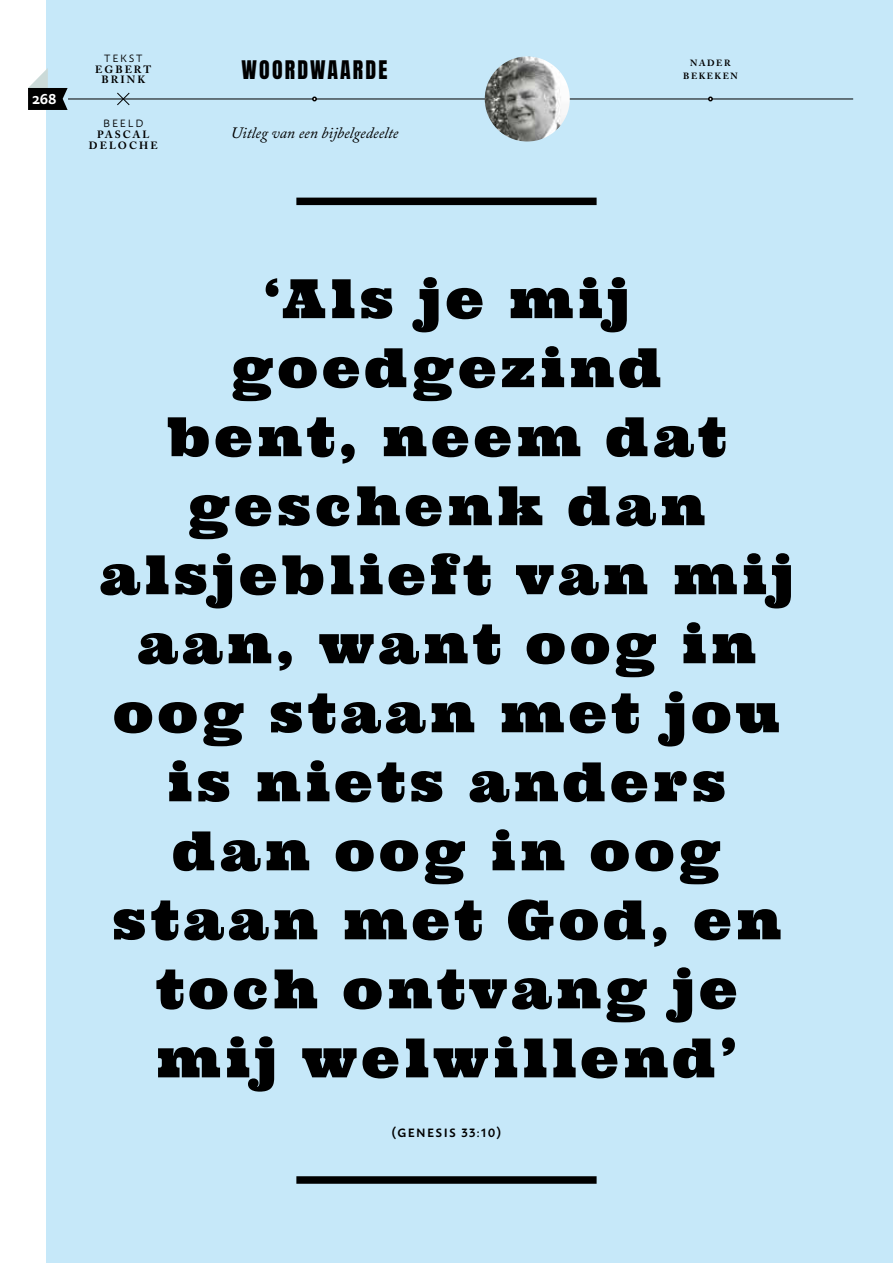
<style>
.page{position:relative;width:893px;height:1263px;background:#fff}
.page>*{position:absolute;margin:0;border:0;box-sizing:border-box;transform-origin:0 0}
.t1{font:54px/69px "Ultra";letter-spacing:.08em;color:#000;text-align:center}
.t2{font:21.75px "Anton";letter-spacing:.1em;color:#000}
.t3{font:italic 15.75px "Adobe Caslon Pro";color:#000}
.t4{font:600 15px "Macho";color:#fff}
.t5{font:600 12px "Macho";letter-spacing:.12em;color:#000}
.t6{font:700 10.5px/10.9px "Adobe Caslon Pro";letter-spacing:.195em;color:#000;text-align:center}
.t7{font:10.5px "Macho";letter-spacing:.18em;color:#000}
.t8{font:700 9px/13.5px "Adobe Caslon Pro";letter-spacing:.165em;color:#000;text-align:center}
</style>
<div class="page">
<div style="left:47px;top:0;width:846px;height:1263px;background:#c6e8f9"></div>
<hr style="left:68px;top:99px;width:785px;height:1px;background:#000">
<svg style="left:312px;top:97px;width:5px;height:4px"></svg>
<svg style="left:708px;top:97px;width:5px;height:4px"></svg>
<svg style="left:28px;top:68px;width:40px;height:42px"></svg>
<img style="left:485px;top:56px;width:85px;height:85px;border-radius:43px">
<svg style="left:116px;top:92px;width:14px;height:14px"></svg>
<div style="left:296px;top:198px;width:301px;height:7px;background:#000"></div>
<div style="left:296px;top:1176px;width:301px;height:8px;background:#000"></div>
<p class="t4" style="left:32px;top:85px;width:26px">268</p>
<p class="t7" style="left:104px;top:49px;width:40px">TEKST</p>
<p class="t6" style="left:95px;top:63px;width:57px">EGBERT<br>BRINK</p>
<p class="t7" style="left:103px;top:114px;width:42px">BEELD</p>
<p class="t6" style="left:89px;top:129px;width:70px">PASCAL<br>DELOCHE</p>
<p class="t2" style="left:242px;top:59px;width:147px">WOORDWAARDE</p>
<p class="t3" style="left:231px;top:124px;width:169px">Uitleg van een bijbelgedeelte</p>
<p class="t8" style="left:683px;top:56px;width:56px">NADER<br>BEKEKEN</p>
<p class="t1" style="left:99px;top:264px;width:696px">‘Als je mij goedgezind<br>bent, neem dat geschenk dan alsjeblieft van mij aan, want oog in oog staan met jou is niets anders dan oog in oog staan met God, en toch ontvang je mij welwillend’</p>
<p class="t5" style="left:392px;top:1122px;width:111px">(GENESIS 33:10)</p>
</div>
